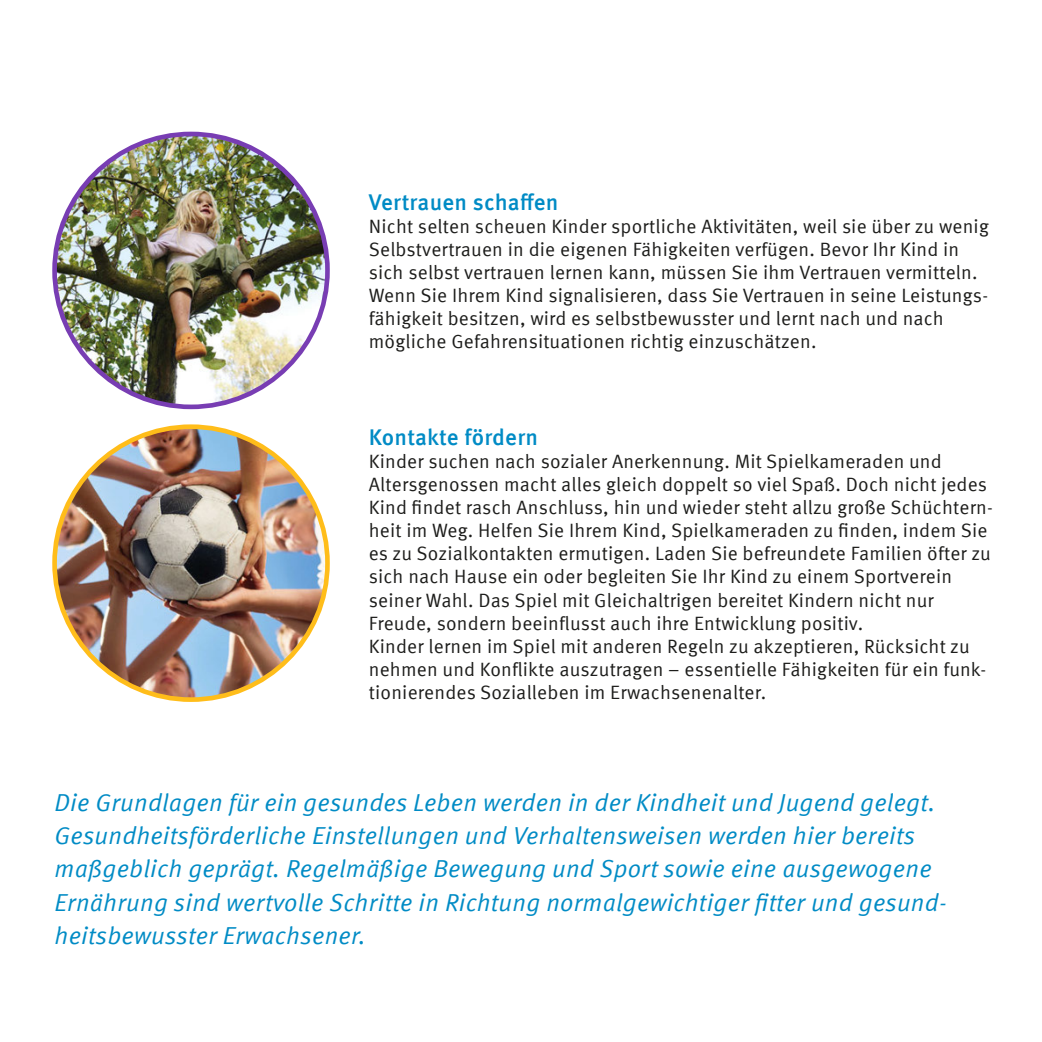
<style>
.page{position:relative;width:1042px;height:1042px;background:#fff}
.page>*{position:absolute;margin:0;border:0;box-sizing:border-box;transform-origin:0 0}
.t1{font:24.5px/33.2px "Meta Offc Pro Norm Ita";letter-spacing:.01em;color:#008bc5}
.t2{font:500 22.75px "Meta Offc Pro";letter-spacing:.01em;color:#008bc5}
.t3{font:19.25px/23.1px "Meta Offc Pro Norm";letter-spacing:.01em;color:#1d1d1b}
</style>
<div class="page">
<hr style="left:1041px;top:0;width:1px;height:1042px;background:#008bc5">
<img style="left:55px;top:134px;width:272px;height:273px;border-radius:136px">
<img style="left:55px;top:427px;width:272px;height:272px;border-radius:136px">
<p class="t2" style="left:369px;top:184px;width:191px">Vertrauen schaffen</p>
<p class="t3" style="left:369px;top:213px;width:621px">Nicht selten scheuen Kinder sportliche Aktivitäten, weil sie über zu wenig Selbstvertrauen in die eigenen Fähigkeiten verfügen. Bevor Ihr Kind in sich selbst vertrauen lernen kann, müssen Sie ihm Vertrauen vermitteln.<br>Wenn Sie Ihrem Kind signalisieren, dass Sie Vertrauen in seine Leistungs&shy;fähigkeit besitzen, wird es selbstbewusster und lernt nach und nach mögliche Gefahrensituationen richtig einzuschätzen.</p>
<p class="t2" style="left:369px;top:419px;width:171px">Kontakte fördern</p>
<p class="t3" style="left:369px;top:448px;width:625px">Kinder suchen nach sozialer Anerkennung. Mit Spielkameraden und Altersgenossen macht alles gleich doppelt so viel Spaß. Doch nicht jedes Kind findet rasch Anschluss, hin und wieder steht allzu große Schüchtern&shy;heit im Weg. Helfen Sie Ihrem Kind, Spielkameraden zu finden, indem Sie es zu Sozialkontakten ermutigen. Laden Sie befreundete Familien öfter zu sich nach Hause ein oder begleiten Sie Ihr Kind zu einem Sportverein seiner Wahl. Das Spiel mit Gleichaltrigen bereitet Kindern nicht nur Freude, sondern beeinflusst auch ihre Entwicklung positiv.<br>Kinder lernen im Spiel mit anderen Regeln zu akzeptieren, Rücksicht zu nehmen und Konflikte auszutragen – essentielle Fähigkeiten für ein funk&shy;tionierendes Sozialleben im Erwachsenenalter.</p>
<p class="t1" style="left:55px;top:784px;width:894px">Die Grundlagen für ein gesundes Leben werden in der Kindheit und Jugend gelegt.<br>Gesundheitsförderliche Einstellungen und Verhaltensweisen werden hier bereits maßgeblich geprägt. Regelmäßige Bewegung und Sport sowie eine ausgewogene Ernährung sind wertvolle Schritte in Richtung normalgewichtiger fitter und gesund&shy;heitsbewusster Erwachsener.</p>
</div>
